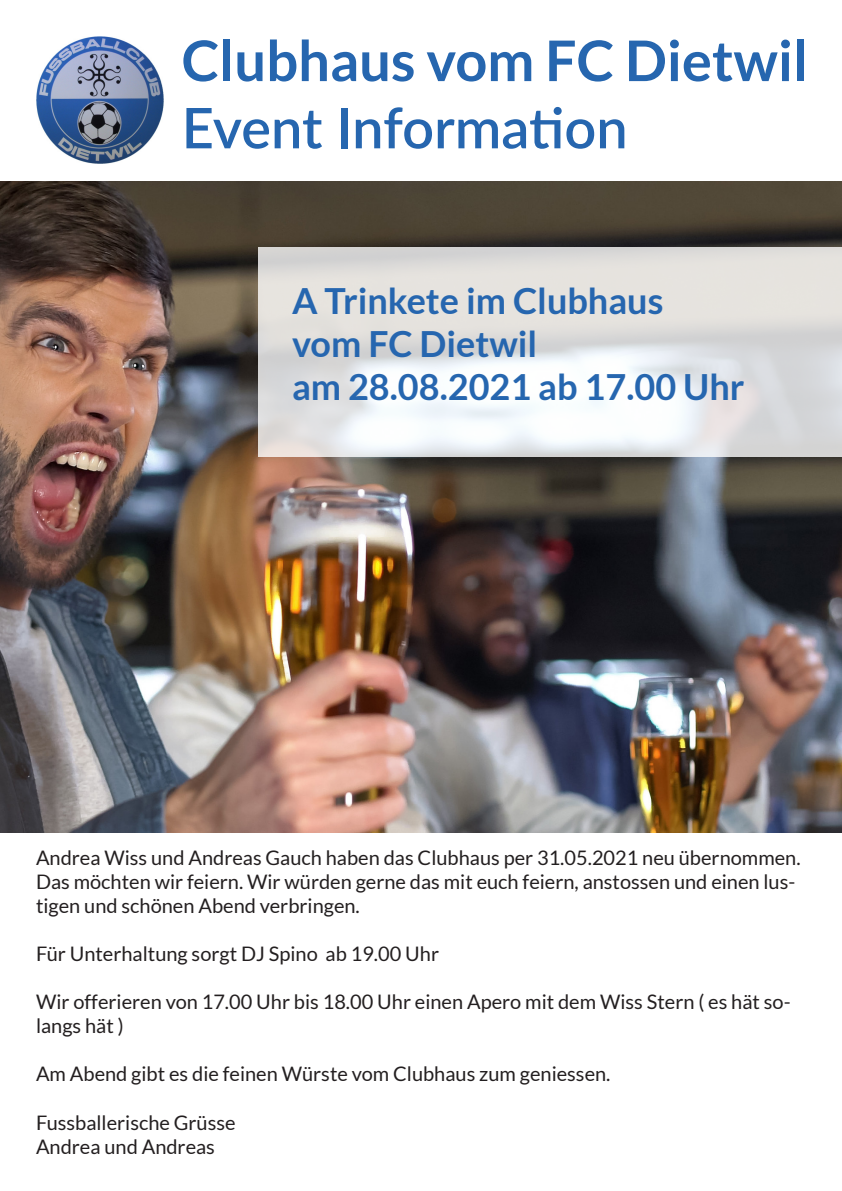
<style>
.page{position:relative;width:842px;height:1191px;background:#fff}
.page>*{position:absolute;margin:0;border:0;box-sizing:border-box;transform-origin:0 0}
.t1{font:700 56px "Lato";color:#2666af}
.t2{font:600 56px "Lato";letter-spacing:-.005em;color:#2666af}
.t3{font:700 36px/43.2px "Lato";color:#2666af}
.t4{font:20px/24px "Lato";color:#231f20}
</style>
<div class="page">
<img style="left:36px;top:36px;width:128px;height:128px">
<img style="left:0;top:181px;width:842px;height:651px">
<svg style="left:258px;top:247px;width:584px;height:209px"></svg>
<p class="t1" style="left:182px;top:29px;width:628px">Clubhaus vom FC Dietwil</p>
<p class="t2" style="left:182px;top:87px;width:448px">Event Information</p>
<p class="t3" style="left:292px;top:279px;width:373px">A Trinkete im Clubhaus vom FC Dietwil</p>
<p class="t3" style="left:292px;top:365px;width:454px">am 28.08.2021 ab 17.00 Uhr</p>
<p class="t4" style="left:36px;top:846px;width:766px">Andrea Wiss und Andreas Gauch haben das Clubhaus per 31.05.2021 neu übernommen.<br>Das möchten wir feiern. Wir würden gerne das mit euch feiern, anstossen und einen lus&shy;tigen und schönen Abend verbringen.</p>
<p class="t4" style="left:36px;top:942px;width:405px">Für Unterhaltung sorgt DJ Spino ab 19.00 Uhr</p>
<p class="t4" style="left:36px;top:990px;width:756px">Wir offerieren von 17.00 Uhr bis 18.00 Uhr einen Apero mit dem Wiss Stern ( es hät so&shy;langs hät )</p>
<p class="t4" style="left:36px;top:1062px;width:576px">Am Abend gibt es die feinen Würste vom Clubhaus zum geniessen.</p>
<p class="t4" style="left:36px;top:1110px;width:201px">Fussballerische Grüsse</p>
<p class="t4" style="left:36px;top:1134px;width:180px">Andrea und Andreas</p>
</div>
